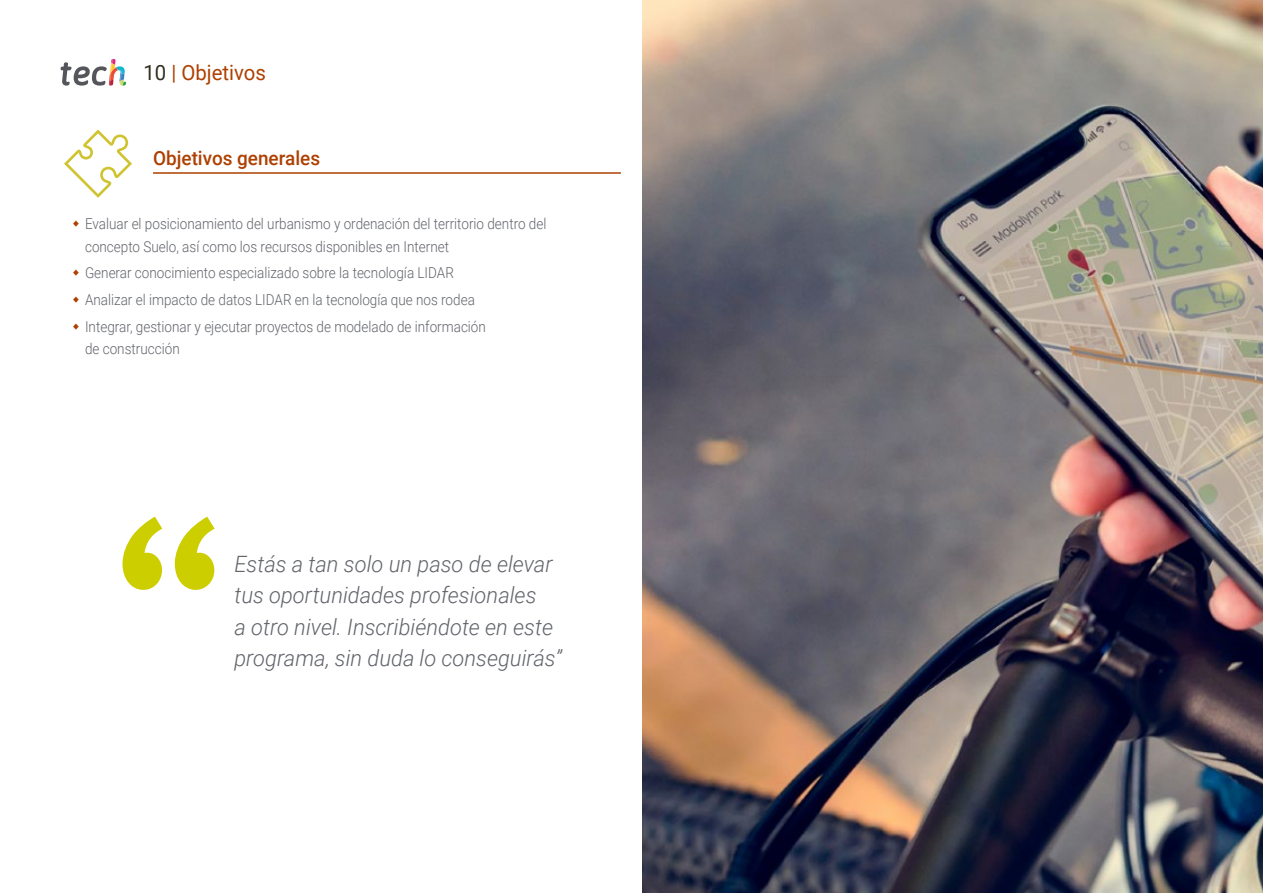
<style>
.page{position:relative;width:1263px;height:893px;background:#fff}
.page>*{position:absolute;margin:0;border:0;box-sizing:border-box;transform-origin:0 0}
.t1{font:italic 300 22.5px/31.5px "Roboto";color:#61646a}
.t2{font:21px "Roboto";color:#ae4000}
.t3{font:500 19.5px "Roboto";color:#ae4000}
.t4{font:300 15px/26.7px "Roboto";color:#61646a;scale:.9 1}
.s1{color:#312e20}
</style>
<div class="page">
<hr style="left:153px;top:173px;width:468px;height:1px;background:#ae4000">
<svg style="left:64px;top:130px;width:68px;height:68px"></svg>
<img style="left:642px;top:0;width:621px;height:893px">
<svg style="left:61px;top:59px;width:65px;height:27px"></svg>
<svg style="left:122px;top:517px;width:93px;height:73px"></svg>
<h2 class="t2" style="left:144px;top:57px;width:124px"><span class="s1">10</span> | Objetivos</h2>
<h3 class="t3" style="left:153px;top:144px;width:169px">Objetivos generales</h3>
<p class="t4" style="left:85px;top:212px;width:514px;line-height:22.5px">Evaluar el posicionamiento del urbanismo y ordenación del territorio dentro del concepto Suelo, así como los recursos disponibles en Internet</p>
<p class="t4" style="left:85px;top:259px;width:447px">Generar conocimiento especializado sobre la tecnología LIDAR<br>Analizar el impacto de datos LIDAR en la tecnología que nos rodea<br>Integrar, gestionar y ejecutar proyectos de modelado de información</p>
<p class="t4" style="left:85px;top:335px;width:107px">de construcción</p>
<h1 class="t1" style="left:234px;top:547px;width:329px">Estás a tan solo un paso de elevar tus oportunidades profesionales<br>a otro nivel. Inscribiéndote en este programa, sin duda lo conseguirás”</h1>
</div>
